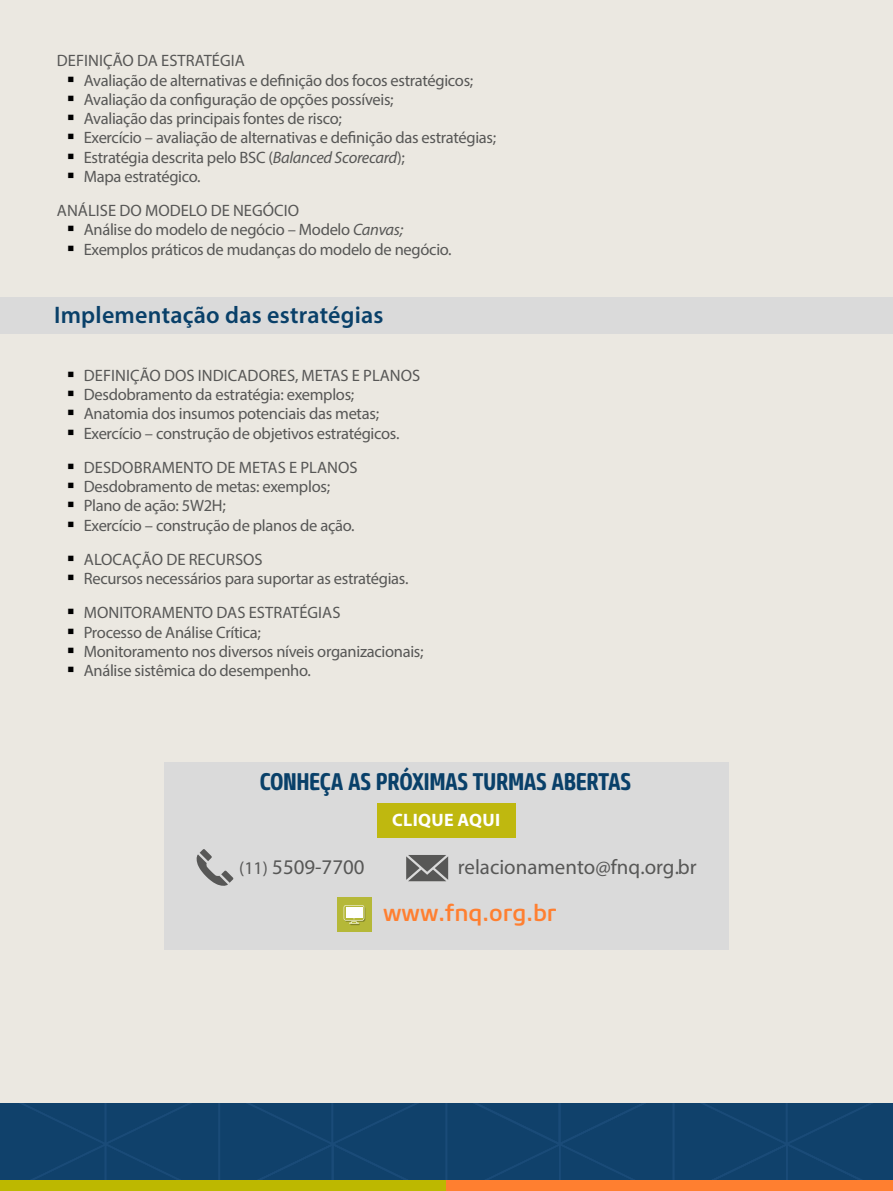
<style>
.page{position:relative;width:893px;height:1191px;background:#ebe8e1}
.page>*{position:absolute;margin:0;border:0;box-sizing:border-box;transform-origin:0 0}
.t1{font:700 24px "Core Sans M67 Cn";letter-spacing:-.02em;color:#094069}
.t2{font:600 24px "Myriad Pro";letter-spacing:.01em;color:#094069}
.t3{font:500 23.55px "Core Sans M55";color:#ff7f30}
.t4{font:20.85px "Myriad Pro";color:#575756}
.t5{font:700 18px "Myriad Pro";letter-spacing:.02em;color:#fff}
.t6{font:16.5px/19.2px "Myriad Pro";letter-spacing:-.02em;color:#575756}
.s1{font-style:italic}
.s2{font-size:18px}
</style>
<div class="page">
<div style="left:0;top:1103px;width:893px;height:77px;background:#10416b"></div>
<div style="left:0;top:1180px;width:447px;height:11px;background:#bdb800"></div>
<div style="left:446px;top:1180px;width:447px;height:11px;background:#ff7f30"></div>
<div style="left:0;top:298px;width:893px;height:36px;background:#dadada"></div>
<div style="left:164px;top:762px;width:565px;height:187px;background:#dadada"></div>
<div style="left:377px;top:802px;width:139px;height:35px;background:#bfb80f"></div>
<svg style="left:406px;top:855px;width:42px;height:26px"></svg>
<svg style="left:196px;top:849px;width:37px;height:37px"></svg>
<div style="left:337px;top:897px;width:34px;height:35px;background:#b5b838"></div>
<svg style="left:345px;top:906px;width:20px;height:15px"></svg>
<svg style="left:344px;top:905px;width:20px;height:20px"></svg>
<p class="t6" style="left:84px;top:51px;width:414px;text-indent:-27px">DEFINIÇÃO DA ESTRATÉGIA<br>Avaliação de alternativas e definição dos focos estratégicos; Avaliação da configuração de opções possíveis;<br>Avaliação das principais fontes de risco;<br>Exercício – avaliação de alternativas e definição das estratégias; Estratégia descrita pelo BSC (<span class="s1">Balanced Scorecard</span>);<br>Mapa estratégico.</p>
<p class="t6" style="left:84px;top:201px;width:369px;text-indent:-27px">ANÁLISE DO MODELO DE NEGÓCIO<br>Análise do modelo de negócio – Modelo <span class="s1">Canvas;<br></span>Exemplos práticos de mudanças do modelo de negócio.</p>
<h1 class="t2" style="left:54px;top:300px;width:331px">Implementação das estratégias</h1>
<p class="t6" style="left:84px;top:365px;width:338px">DEFINIÇÃO DOS INDICADORES, METAS E PLANOS Desdobramento da estratégia: exemplos; Anatomia dos insumos potenciais das metas; Exercício – construção de objetivos estratégicos.</p>
<p class="t6" style="left:84px;top:457px;width:275px">DESDOBRAMENTO DE METAS E PLANOS<br>Desdobramento de metas: exemplos;<br>Plano de ação: 5W2H;<br>Exercício – construção de planos de ação.</p>
<p class="t6" style="left:84px;top:549px;width:326px">ALOCAÇÃO DE RECURSOS<br>Recursos necessários para suportar as estratégias.</p>
<p class="t6" style="left:84px;top:603px;width:341px">MONITORAMENTO DAS ESTRATÉGIAS<br>Processo de Análise Crítica;<br>Monitoramento nos diversos níveis organizacionais; Análise sistêmica do desempenho.</p>
<h1 class="t1" style="left:260px;top:766px;width:373px">CONHEÇA AS PRÓXIMAS TURMAS ABERTAS</h1>
<p class="t5" style="left:392px;top:808px;width:110px">CLIQUE AQUI</p>
<p class="t4" style="left:239px;top:854px;width:127px"><span class="s2">(11)</span> 5509-7700</p>
<p class="t4" style="left:458px;top:854px;width:240px">relacionamento@fnq.org.br</p>
<h2 class="t3" style="left:383px;top:898px;width:175px">www.fnq.org.br</h2>
</div>
